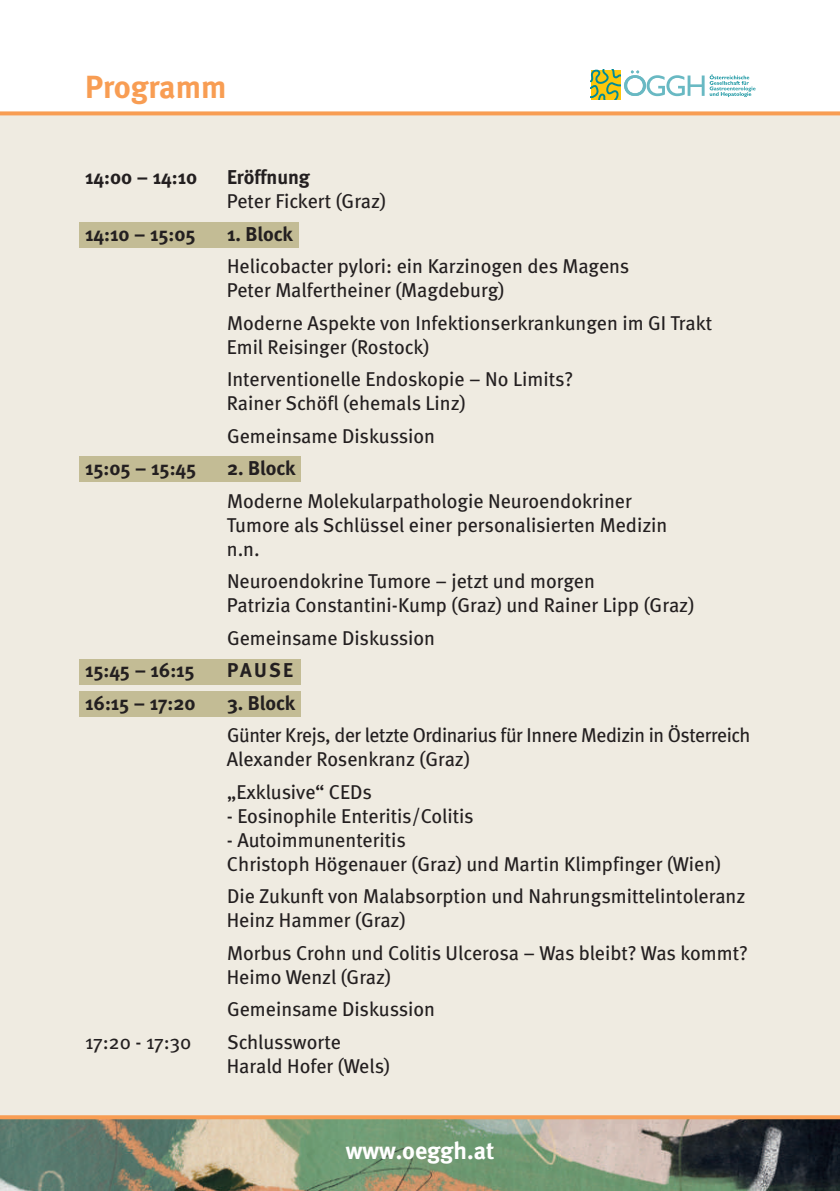
<style>
.page{position:relative;width:840px;height:1191px;background:#fff}
.page>*{position:absolute;margin:0;border:0;box-sizing:border-box;transform-origin:0 0}
.t1{font:700 32px "Meta";color:#f89d53}
.t2{font:700 24px "Meta";color:#fff}
.t3{font:20px/24px "Meta";color:#231f20}
.t4{font:700 20px "Meta";color:#231f20}
.t5{font:20px/24px "Meta";letter-spacing:-.02em;color:#231f20}
</style>
<div class="page">
<img style="left:0;top:1119px;width:839px;height:72px">
<div style="left:0;top:113px;width:839px;height:1004px;background:#efebe1"></div>
<div style="left:79px;top:222px;width:219px;height:26px;background:#c3bc95"></div>
<div style="left:79px;top:456px;width:222px;height:26px;background:#c3bc95"></div>
<div style="left:79px;top:658px;width:222px;height:26px;background:#c3bc95"></div>
<div style="left:79px;top:691px;width:221px;height:26px;background:#c3bc95"></div>
<svg style="left:590px;top:70px;width:165px;height:30px"></svg>
<svg style="left:0;top:111px;width:839px;height:4px;background:#f8a765"></svg>
<svg style="left:0;top:1115px;width:839px;height:4px;background:#f7a25c"></svg>
<h1 class="t1" style="left:85px;top:75px;width:143px">Programm</h1>
<p class="t4" style="left:85px;top:169px;width:114px">14:00 – 14:10</p>
<p class="t4" style="left:227px;top:169px;width:84px">Eröffnung</p>
<p class="t3" style="left:227px;top:191px;width:161px">Peter Fickert (Graz)</p>
<p class="t4" style="left:85px;top:226px;width:112px">14:10 – 15:05</p>
<p class="t4" style="left:227px;top:226px;width:67px">1. Block</p>
<p class="t3" style="left:227px;top:256px;width:404px">Helicobacter pylori: ein Karzinogen des Magens<br>Peter Malfertheiner (Magdeburg)</p>
<p class="t3" style="left:227px;top:312px;width:486px">Moderne Aspekte von Infektionserkrankungen im GI Trakt<br>Emil Reisinger (Rostock)</p>
<p class="t3" style="left:227px;top:369px;width:348px">Interventionelle Endoskopie – No Limits?<br>Rainer Schöfl (ehemals Linz)</p>
<p class="t3" style="left:227px;top:425px;width:209px">Gemeinsame Diskussion</p>
<p class="t4" style="left:85px;top:460px;width:112px">15:05 – 15:45</p>
<p class="t4" style="left:227px;top:460px;width:70px">2. Block</p>
<p class="t3" style="left:227px;top:490px;width:442px">Moderne Molekularpathologie Neuroendokriner<br>Tumore als Schlüssel einer personalisierten Medizin n.n.</p>
<p class="t3" style="left:227px;top:571px;width:468px">Neuroendokrine Tumore – jetzt und morgen<br>Patrizia Constantini-Kump (Graz) und Rainer Lipp (Graz)</p>
<p class="t3" style="left:227px;top:627px;width:209px">Gemeinsame Diskussion</p>
<p class="t4" style="left:85px;top:662px;width:111px">15:45 – 16:15</p>
<p class="t4" style="left:227px;top:662px;width:68px">PAUSE</p>
<p class="t4" style="left:85px;top:695px;width:112px">16:15 – 17:20</p>
<p class="t4" style="left:227px;top:695px;width:69px">3. Block</p>
<p class="t5" style="left:227px;top:725px;width:525px">Günter Krejs, der letzte Ordinarius für Innere Medizin in Österreich<br>Alexander Rosenkranz (Graz)</p>
<p class="t3" style="left:227px;top:781px;width:146px">„Exklusive“ CEDs</p>
<p class="t3" style="left:227px;top:805px;width:248px">- Eosinophile Enteritis/Colitis</p>
<p class="t3" style="left:227px;top:829px;width:495px">- Autoimmunenteritis<br>Christoph Högenauer (Graz) und Martin Klimpfinger (Wien)</p>
<p class="t3" style="left:227px;top:886px;width:520px">Die Zukunft von Malabsorption und Nahrungsmittelintoleranz<br>Heinz Hammer (Graz)</p>
<p class="t3" style="left:227px;top:942px;width:522px">Morbus Crohn und Colitis Ulcerosa – Was bleibt? Was kommt?<br>Heimo Wenzl (Graz)</p>
<p class="t3" style="left:227px;top:999px;width:209px">Gemeinsame Diskussion</p>
<p class="t3" style="left:85px;top:1031px;width:108px">17:20 - 17:30</p>
<p class="t3" style="left:227px;top:1031px;width:165px">Schlussworte<br>Harald Hofer (Wels)</p>
<p class="t2" style="left:345px;top:1141px;width:150px">www.oeggh.at</p>
</div>
